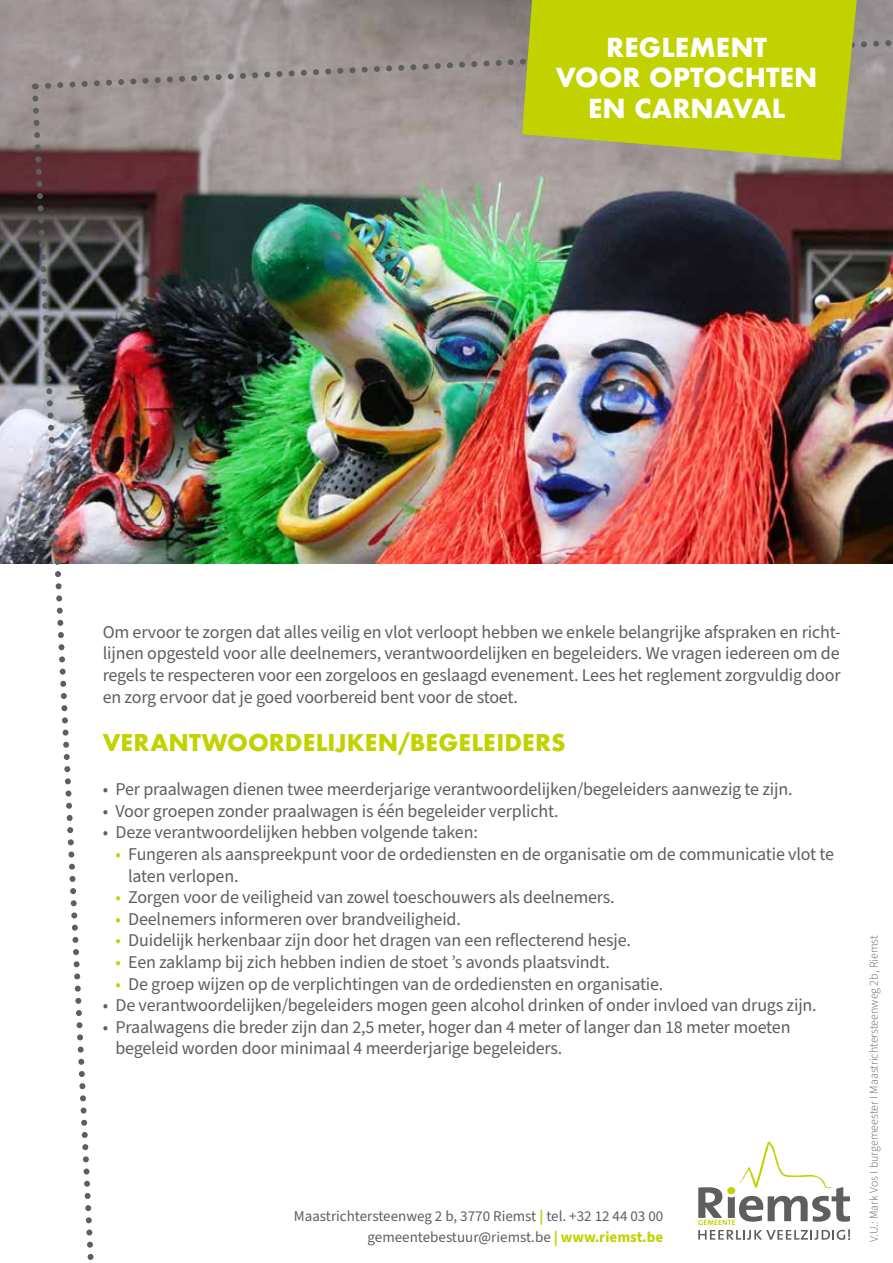
<style>
.page{position:relative;width:893px;height:1263px;background:#fff}
.page>*{position:absolute;margin:0;border:0;box-sizing:border-box;transform-origin:0 0}
.t1{font:700 25.5px/30.6px "Futura";color:#fff;text-align:center}
.t2{font:700 22.5px "Futura";color:#c2d200}
.t3{font:18px/21.6px "Source Sans Pro";letter-spacing:-.01em;color:#5d5f5e}
.t4{font:15px/20.2px "Source Sans Pro";color:#5d5f5e;text-align:right}
.t5{font:300 12px "Source Sans Pro";color:#5d5f5e}
.s1{color:#c2d200}
.s2{font-weight:700;color:#c2d200}
</style>
<div class="page">
<img style="left:0;top:0;width:893px;height:563px">
<svg style="left:698px;top:1141px;width:152px;height:99px"></svg>
<svg style="left:34px;top:36px;width:859px;height:56px"></svg>
<svg style="left:29px;top:92px;width:70px;height:1168px"></svg>
<svg style="left:522px;top:0;width:335px;height:160px;fill:#c2d200"></svg>
<h1 class="t1" style="left:556px;top:32px;width:263px">REGLEMENT<br>VOOR OPTOCHTEN<br>EN CARNAVAL</h1>
<p class="t3" style="left:103px;top:622px;width:739px;text-align:justify">Om ervoor te zorgen dat alles veilig en vlot verloopt hebben we enkele belangrijke afspraken en richt&shy;lijnen opgesteld voor alle deelnemers, verantwoordelijken en begeleiders. We vragen iedereen om de regels te respecteren voor een zorgeloos en geslaagd evenement. Lees het reglement zorgvuldig door en zorg ervoor dat je goed voorbereid bent voor de stoet.</p>
<p class="t2" style="left:103px;top:726px;width:465px">VERANTWOORDELIJKEN/BEGELEIDERS</p>
<p class="t3" style="left:103px;top:779px;width:691px">• Per praalwagen dienen twee meerderjarige verantwoordelijken/begeleiders aanwezig te zijn.</p>
<p class="t3" style="left:103px;top:800px;width:457px">• Voor groepen zonder praalwagen is één begeleider verplicht.</p>
<p class="t3" style="left:103px;top:822px;width:377px">• Deze verantwoordelijken hebben volgende taken:</p>
<p class="t3" style="left:128px;top:844px;width:707px;text-indent:-13px"><span class="s1">•</span> Fungeren als aanspreekpunt voor de ordediensten en de organisatie om de communicatie vlot te laten verlopen.</p>
<p class="t3" style="left:115px;top:887px;width:501px"><span class="s1">•</span> Zorgen voor de veiligheid van zowel toeschouwers als deelnemers.</p>
<p class="t3" style="left:115px;top:908px;width:347px"><span class="s1">•</span> Deelnemers informeren over brandveiligheid.</p>
<p class="t3" style="left:115px;top:930px;width:517px"><span class="s1">•</span> Duidelijk herkenbaar zijn door het dragen van een reflecterend hesje.</p>
<p class="t3" style="left:115px;top:952px;width:496px"><span class="s1">•</span> Een zaklamp bij zich hebben indien de stoet ’s avonds plaatsvindt.</p>
<p class="t3" style="left:115px;top:973px;width:549px"><span class="s1">•</span> De groep wijzen op de verplichtingen van de ordediensten en organisatie.</p>
<p class="t3" style="left:103px;top:995px;width:716px">• De verantwoordelijken/begeleiders mogen geen alcohol drinken of onder invloed van drugs zijn.</p>
<p class="t3" style="left:115px;top:1016px;width:676px;text-indent:-13px">• Praalwagens die breder zijn dan 2,5 meter, hoger dan 4 meter of langer dan 18 meter moeten begeleid worden door minimaal 4 meerderjarige begeleiders.</p>
<p class="t4" style="left:294px;top:1207px;width:371px">Maastrichtersteenweg 2 b, 3770 Riemst <span class="s2">|</span> tel. +32 12 44 03 00 gemeentebestuur@riemst.be <span class="s2">| www.riemst.be</span></p>
<p class="t5" style="left:866px;top:1242px;width:308px;rotate:-90deg">V.U.: Mark Vos I burgemeester I Maastrichtersteenweg 2b, Riemst</p>
</div>
